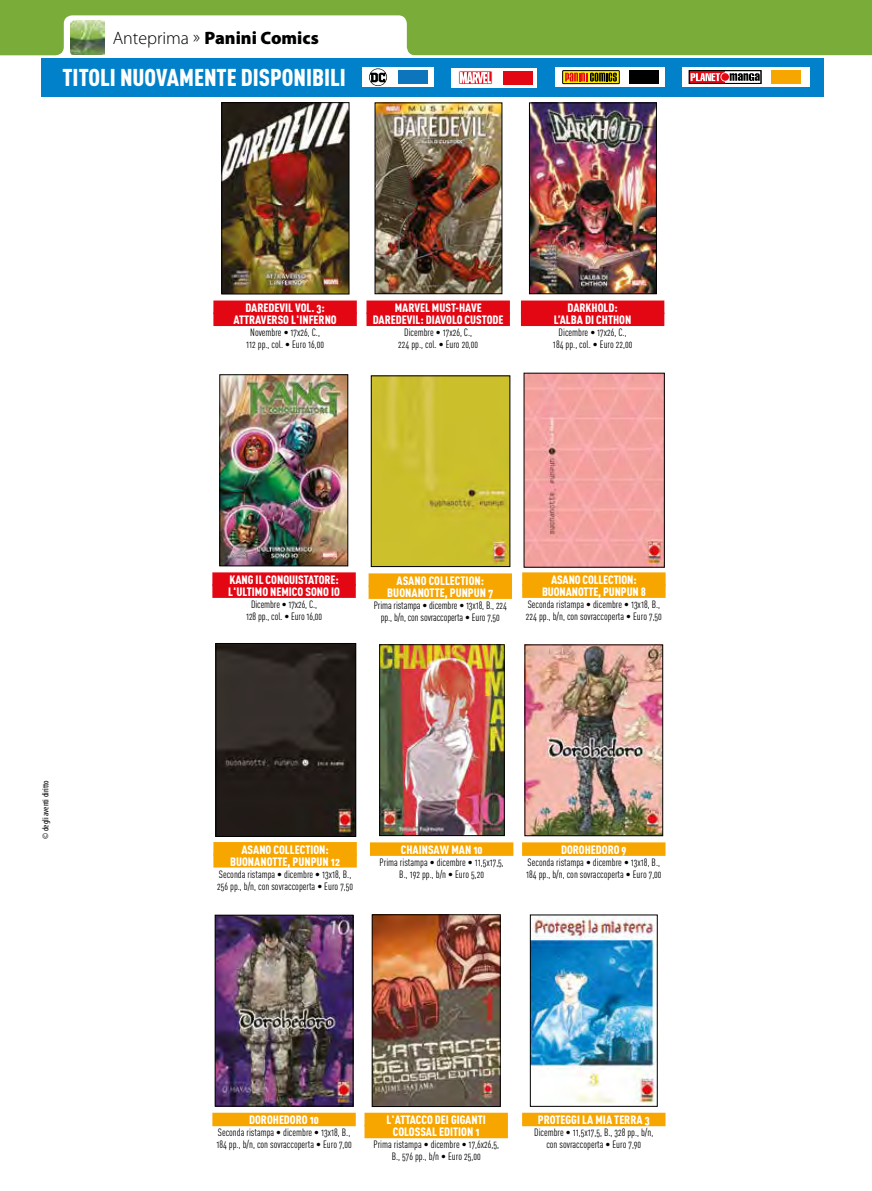
<style>
.page{position:relative;width:872px;height:1191px;background:#fff}
.page>*{position:absolute;margin:0;border:0;box-sizing:border-box;transform-origin:0 0}
.t1{font:24px "DIN Cond Black Alternate";color:#fff}
.t2{font:900 18px "Myriad Pro";color:#000}
.t3{font:12px/12px "DIN Cond Black Alternate";color:#fff;text-align:center}
.t4{font:10.5px/12px "DIN Cond Regular Alternate";color:#000;text-align:center}
.t5{font:condensed 9px "Myriad Pro";color:#000}
.s1{font-weight:300}
</style>
<div class="page">
<svg style="left:0;top:0;width:872px;height:56px;fill:#79ac38"></svg>
<img style="left:70px;top:21px;width:34px;height:34px">
<div style="left:41px;top:58px;width:782px;height:39px;background:#0081c9"></div>
<div style="left:451px;top:68px;width:86px;height:19px;background:#fff"></div>
<svg style="left:459px;top:71px;width:33px;height:13px"></svg>
<svg style="left:460px;top:72px;width:31px;height:11px"></svg>
<div style="left:503px;top:71px;width:29px;height:13px;background:#e30613"></div>
<div style="left:555px;top:67px;width:109px;height:20px;background:#fff"></div>
<svg style="left:562px;top:71px;width:57px;height:13px"></svg>
<div style="left:562px;top:70px;width:57px;height:14px;border:1px solid #000"></div>
<svg style="left:565px;top:73px;width:52px;height:9px"></svg>
<div style="left:629px;top:70px;width:29px;height:14px;background:#000"></div>
<div style="left:682px;top:67px;width:128px;height:20px;background:#fff"></div>
<svg style="left:691px;top:72px;width:32px;height:10px"></svg>
<div style="left:689px;top:70px;width:72px;height:14px;border:1px solid #000"></div>
<div style="left:720px;top:72px;width:10px;height:10px;border:2px solid #fff;border-radius:50%"></div>
<div style="left:721px;top:73px;width:8px;height:8px;background:#e30613;border-radius:50%"></div>
<svg style="left:690px;top:73px;width:30px;height:8px"></svg>
<svg style="left:729px;top:73px;width:30px;height:8px"></svg>
<div style="left:771px;top:70px;width:30px;height:14px;background:#f7a600"></div>
<div style="left:362px;top:67px;width:72px;height:20px;background:#fff"></div>
<div style="left:398px;top:70px;width:29px;height:14px;background:#0c75bb"></div>
<svg style="left:369px;top:68px;width:18px;height:18px"></svg>
<img style="left:373px;top:377px;width:135px;height:188px">
<div style="left:371px;top:375px;width:139px;height:192px;border:1px solid #000"></div>
<div style="left:368px;top:573px;width:144px;height:14px;background:#f7a600"></div>
<div style="left:368px;top:585px;width:144px;height:14px;background:#f7a600"></div>
<img style="left:221px;top:376px;width:125px;height:188px">
<div style="left:219px;top:374px;width:129px;height:192px;border:1px solid #000"></div>
<div style="left:212px;top:572px;width:144px;height:14px;background:#e30613"></div>
<div style="left:212px;top:584px;width:144px;height:14px;background:#e30613"></div>
<img style="left:525px;top:375px;width:137px;height:190px">
<div style="left:522px;top:572px;width:143px;height:14px;background:#f7a600"></div>
<div style="left:522px;top:584px;width:143px;height:14px;background:#f7a600"></div>
<img style="left:381px;top:646px;width:121px;height:188px">
<div style="left:379px;top:644px;width:125px;height:192px;border:1px solid #000"></div>
<div style="left:370px;top:842px;width:143px;height:14px;background:#f7a600"></div>
<img style="left:217px;top:916px;width:134px;height:188px">
<div style="left:215px;top:914px;width:138px;height:192px;border:1px solid #000"></div>
<div style="left:212px;top:1112px;width:144px;height:14px;background:#f7a600"></div>
<img style="left:374px;top:916px;width:124px;height:189px">
<div style="left:372px;top:914px;width:128px;height:193px;border:1px solid #000"></div>
<div style="left:364px;top:1112px;width:144px;height:14px;background:#f7a600"></div>
<div style="left:364px;top:1124px;width:144px;height:14px;background:#f7a600"></div>
<img style="left:532px;top:916px;width:123px;height:188px">
<div style="left:530px;top:914px;width:127px;height:192px;border:1px solid #000"></div>
<div style="left:522px;top:1112px;width:143px;height:14px;background:#f7a600"></div>
<img style="left:526px;top:646px;width:135px;height:188px">
<div style="left:524px;top:644px;width:139px;height:192px;border:1px solid #000"></div>
<div style="left:522px;top:842px;width:143px;height:14px;background:#f7a600"></div>
<img style="left:217px;top:645px;width:137px;height:190px">
<div style="left:215px;top:643px;width:141px;height:194px;border:1px solid #000"></div>
<div style="left:213px;top:842px;width:144px;height:13px;background:#f7a600"></div>
<div style="left:213px;top:854px;width:144px;height:13px;background:#f7a600"></div>
<img style="left:377px;top:104px;width:123px;height:188px">
<div style="left:375px;top:102px;width:127px;height:192px;border:1px solid #000"></div>
<div style="left:366px;top:300px;width:144px;height:14px;background:#e30613"></div>
<div style="left:366px;top:312px;width:144px;height:14px;background:#e30613"></div>
<img style="left:531px;top:104px;width:124px;height:188px">
<div style="left:529px;top:102px;width:128px;height:192px;border:1px solid #000"></div>
<div style="left:521px;top:300px;width:143px;height:14px;background:#e30613"></div>
<div style="left:521px;top:312px;width:143px;height:14px;background:#e30613"></div>
<img style="left:223px;top:104px;width:124px;height:188px">
<div style="left:221px;top:102px;width:128px;height:192px;border:1px solid #000"></div>
<div style="left:213px;top:300px;width:144px;height:14px;background:#e30613"></div>
<div style="left:213px;top:312px;width:144px;height:14px;background:#e30613"></div>
<h2 class="t2" style="left:113px;top:28px;width:208px"><span class="s1">Anteprima »</span> Panini Comics</h2>
<h1 class="t1" style="left:62px;top:62px;width:285px">TITOLI NUOVAMENTE DISPONIBILI</h1>
<p class="t3" style="left:233px;top:301px;width:105px">DAREDEVIL VOL. 3:<br>ATTRAVERSO L'INFERNO</p>
<p class="t4" style="left:246px;top:326px;width:79px">Novembre • 17x26, C.,<br>112 pp., col. • Euro 16,00</p>
<p class="t3" style="left:373px;top:301px;width:132px">MARVEL MUST-HAVE<br>DAREDEVIL: DIAVOLO CUSTODE</p>
<p class="t4" style="left:398px;top:326px;width:81px">Dicembre • 17x26, C.,<br>224 pp., col. • Euro 20,00</p>
<p class="t3" style="left:554px;top:301px;width:79px">DARKHOLD:<br>L’ALBA DI CHTHON</p>
<p class="t4" style="left:553px;top:326px;width:81px">Dicembre • 17x26, C.,<br>184 pp., col. • Euro 22,00</p>
<p class="t5" style="left:40px;top:838px;width:60px;rotate:-90deg">© degli aventi diritto</p>
<p class="t3" style="left:228px;top:573px;width:113px;text-align:left">KANG IL CONQUISTATORE:<br>L'ULTIMO NEMICO SONO IO</p>
<p class="t4" style="left:246px;top:598px;width:77px">Dicembre • 17x26, C.,<br>128 pp., col. • Euro 16,00</p>
<p class="t3" style="left:387px;top:574px;width:108px">ASANO COLLECTION:<br>BUONANOTTE, PUNPUN 7</p>
<p class="t4" style="left:374px;top:599px;width:135px">Prima ristampa • dicembre • 13x18, B., 224 pp., b/n, con sovraccoperta • Euro 7,50</p>
<p class="t3" style="left:542px;top:573px;width:105px">ASANO COLLECTION:<br>BUONANOTTE, PUNPUN 8</p>
<p class="t4" style="left:526px;top:598px;width:137px;text-align:left">Seconda ristampa • dicembre • 13x18, B.,<br>224 pp., b/n, con sovraccoperta • Euro 7,50</p>
<p class="t3" style="left:230px;top:843px;width:112px">ASANO COLLECTION:<br>BUONANOTTE, PUNPUN 12</p>
<p class="t4" style="left:217px;top:867px;width:137px;text-align:left">Seconda ristampa • dicembre • 13x18, B.,<br>256 pp., b/n, con sovraccoperta • Euro 7,50</p>
<p class="t3" style="left:401px;top:843px;width:83px">CHAINSAW MAN 10</p>
<p class="t4" style="left:379px;top:856px;width:126px">Prima ristampa • dicembre • 11,5x17,5,<br>B., 192 pp., b/n • Euro 5,20</p>
<p class="t3" style="left:561px;top:843px;width:67px">DOROHEDORO 9</p>
<p class="t4" style="left:526px;top:856px;width:137px;text-align:left">Seconda ristampa • dicembre • 13x18, B.,<br>184 pp., b/n, con sovraccoperta • Euro 7,00</p>
<p class="t3" style="left:249px;top:1113px;width:71px">DOROHEDORO 10</p>
<p class="t4" style="left:216px;top:1126px;width:137px;text-align:left">Seconda ristampa • dicembre • 13x18, B.,<br>184 pp., b/n, con sovraccoperta • Euro 7,00</p>
<p class="t3" style="left:386px;top:1113px;width:101px">L'ATTACCO DEI GIGANTI<br>COLOSSAL EDITION 1</p>
<p class="t4" style="left:373px;top:1138px;width:127px">Prima ristampa • dicembre • 17,6x26,5,<br>B., 576 pp., b/n • Euro 25,00</p>
<p class="t3" style="left:538px;top:1113px;width:113px">PROTEGGI LA MIA TERRA 3</p>
<p class="t4" style="left:534px;top:1126px;width:121px">Dicembre • 11,5x17,5, B., 328 pp., b/n, con sovraccoperta • Euro 7,90</p>
</div>
